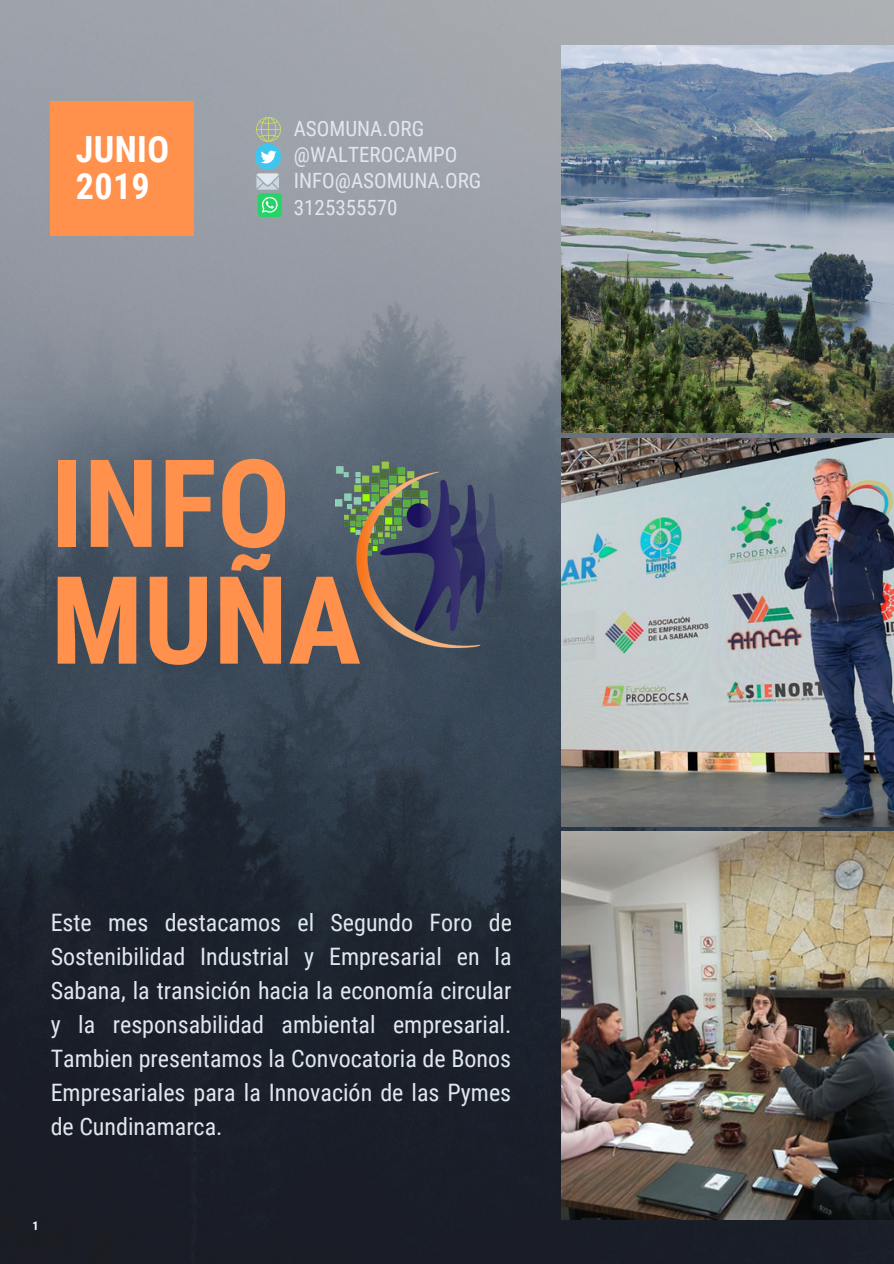
<style>
.page{position:relative;width:894px;height:1264px;background:#fff}
.page>*{position:absolute;margin:0;border:0;box-sizing:border-box;transform-origin:0 0}
.t1{font:700 122.25px/116.7px "Roboto Condensed";color:#ff914d}
.t2{font:700 36px/37.2px "Roboto Condensed";letter-spacing:.01em;color:#fff}
.t3{font:24px/33.9px "Roboto Condensed";color:#e1e8ed;text-align:justify}
.t4{font:21px/26.2px "Roboto Condensed";color:#e1e8ed}
.t5{font:700 12px "Roboto Condensed";color:#fff}
</style>
<div class="page">
<img style="left:0;top:0;width:893px;height:1263px">
<div style="left:51px;top:101px;width:143px;height:134px;background:#ff914d"></div>
<img style="left:561px;top:45px;width:332px;height:388px">
<img style="left:561px;top:438px;width:332px;height:388px">
<img style="left:561px;top:831px;width:332px;height:388px">
<img style="left:336px;top:461px;width:166px;height:186px">
<div style="left:255px;top:143px;width:26px;height:27px;background:#3fc6ee;border-radius:50%"></div>
<svg style="left:261px;top:151px;width:15px;height:12px"></svg>
<svg style="left:256px;top:117px;width:25px;height:25px"></svg>
<svg style="left:256px;top:173px;width:23px;height:17px"></svg>
<svg style="left:256px;top:173px;width:23px;height:16px"></svg>
<div style="left:258px;top:193px;width:23px;height:24px;background:#25d366;border-radius:3px"></div>
<svg style="left:262px;top:197px;width:15px;height:16px"></svg>
<h2 class="t2" style="left:76px;top:131px;width:95px">JUNIO<br>2019</h2>
<p class="t4" style="left:294px;top:115px;width:189px">ASOMUNA.ORG @WALTEROCAMPO<br>INFO@ASOMUNA.ORG<br>3125355570</p>
<h1 class="t1" style="left:51px;top:447px;width:312px">INFO<br>MUÑA</h1>
<p class="t3" style="left:51px;top:905px;width:462px">Este mes destacamos el Segundo Foro de Sostenibilidad Industrial y Empresarial en la Sabana, la transición hacia la economía circular y la responsabilidad ambiental empresarial.<br>Tambien presentamos la Convocatoria de Bonos Empresariales para la Innovación de las Pymes de Cundinamarca.</p>
<p class="t5" style="left:32px;top:1218px;width:8px">1</p>
</div>
